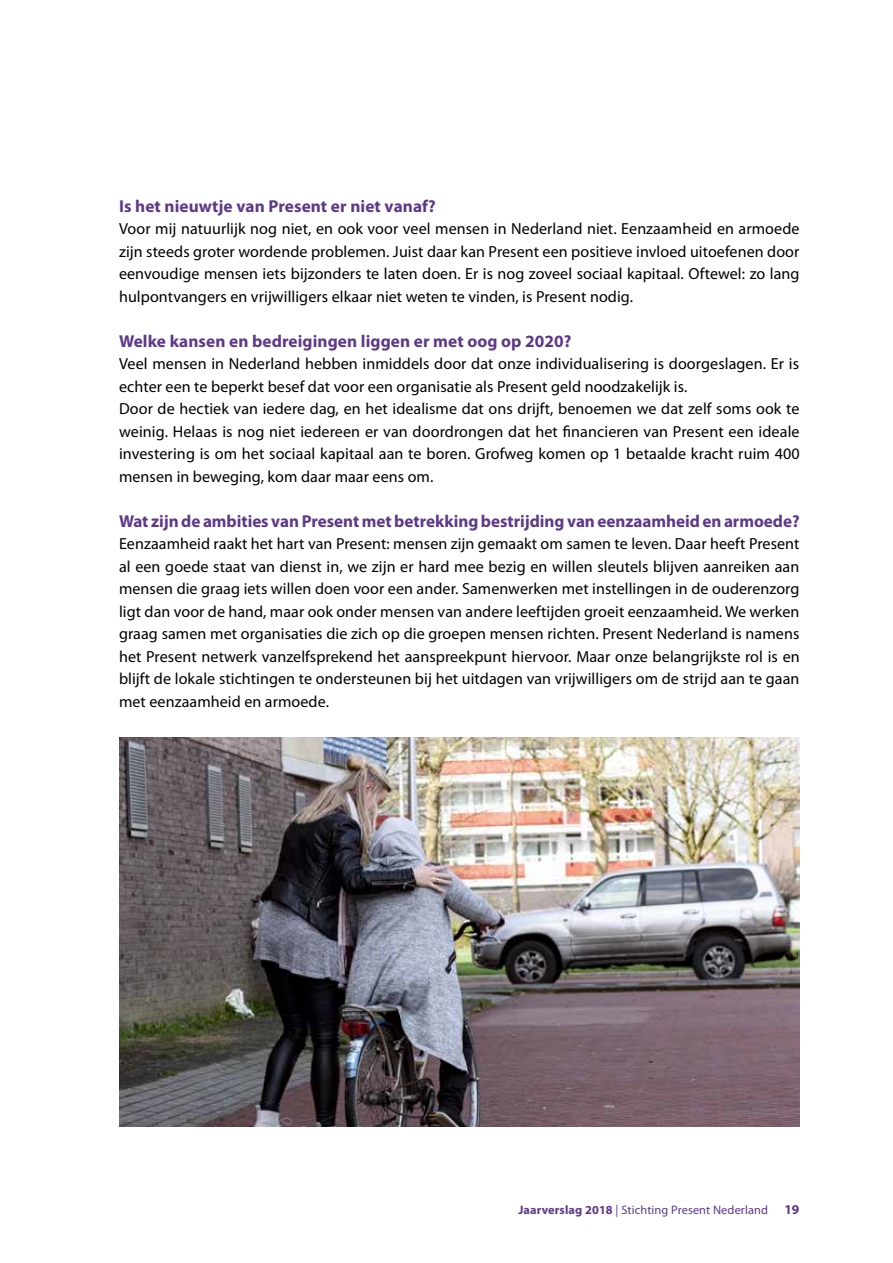
<style>
.page{position:relative;width:893px;height:1263px;background:#fff}
.page>*{position:absolute;margin:0;border:0;box-sizing:border-box;transform-origin:0 0}
.t1{font:700 17.25px "Myriad Pro";color:#5e3989}
.t2{font:16.05px/22.5px "Myriad Pro";letter-spacing:.005em;color:#000;text-align:justify}
.t3{font:12.3px "Myriad Pro";letter-spacing:.01em;color:#5e3989}
.s1{font-weight:700}
.s2{font-weight:700;font-size:13.5px}
</style>
<div class="page">
<img style="left:119px;top:737px;width:680px;height:390px">
<p class="t1" style="left:119px;top:199px;width:318px">Is het nieuwtje van Present er niet vanaf?</p>
<p class="t2" style="left:119px;top:219px;width:682px">Voor mij natuurlijk nog niet, en ook voor veel mensen in Nederland niet. Eenzaamheid en armoede zijn steeds groter wordende problemen. Juist daar kan Present een positieve invloed uitoefenen door eenvoudige mensen iets bijzonders te laten doen. Er is nog zoveel sociaal kapitaal. Oftewel: zo lang hulpontvangers en vrijwilligers elkaar niet weten te vinden, is Present nodig.</p>
<p class="t1" style="left:119px;top:334px;width:454px">Welke kansen en bedreigingen liggen er met oog op 2020?</p>
<p class="t2" style="left:119px;top:354px;width:682px;text-align:left">Veel mensen in Nederland hebben inmiddels door dat onze individualisering is doorgeslagen. Er is echter een te beperkt besef dat voor een organisatie als Present geld noodzakelijk is.<br>Door de hectiek van iedere dag, en het idealisme dat ons drijft, benoemen we dat zelf soms ook te weinig. Helaas is nog niet iedereen er van doordrongen dat het financieren van Present een ideale investering is om het sociaal kapitaal aan te boren. Grofweg komen op 1 betaalde kracht ruim 400 mensen in beweging, kom daar maar eens om.</p>
<p class="t1" style="left:119px;top:514px;width:682px">Wat zijn de ambities van Present met betrekking bestrijding van eenzaamheid en armoede?</p>
<p class="t2" style="left:119px;top:534px;width:682px">Eenzaamheid raakt het hart van Present: mensen zijn gemaakt om samen te leven. Daar heeft Present al een goede staat van dienst in, we zijn er hard mee bezig en willen sleutels blijven aanreiken aan mensen die graag iets willen doen voor een ander. Samenwerken met instellingen in de ouderenzorg ligt dan voor de hand, maar ook onder mensen van andere leeftijden groeit eenzaamheid. We werken graag samen met organisaties die zich op die groepen mensen richten. Present Nederland is namens het Present netwerk vanzelfsprekend het aanspreekpunt hiervoor. Maar onze belangrijkste rol is en blijft de lokale stichtingen te ondersteunen bij het uitdagen van vrijwilligers om de strijd aan te gaan met eenzaamheid en armoede.</p>
<p class="t3" style="left:518px;top:1204px;width:283px"><span class="s1">Jaarverslag 2018</span> | Stichting Present Nederland <span class="s2">19</span></p>
</div>
